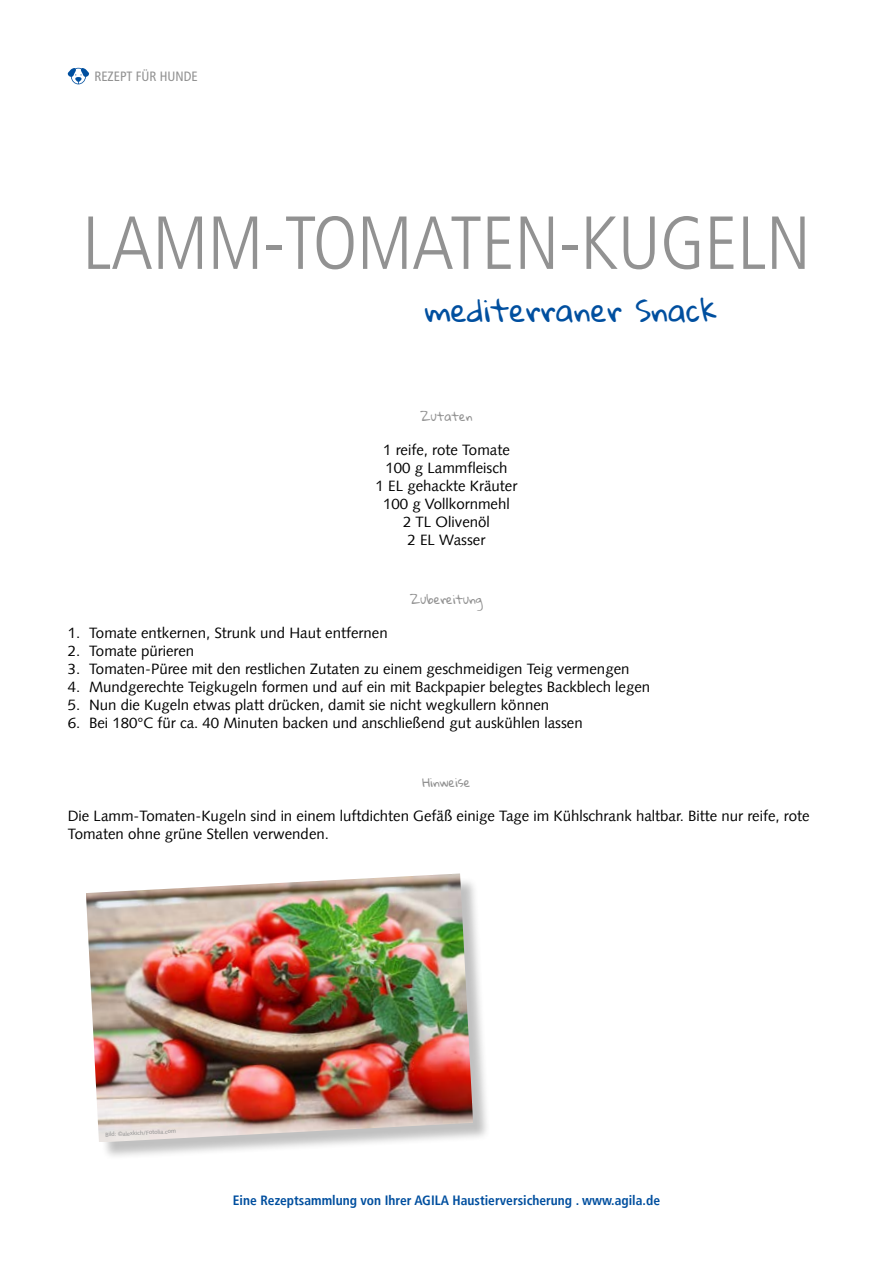
<style>
.page{position:relative;width:893px;height:1263px;background:#fff}
.page>*{position:absolute;margin:0;border:0;box-sizing:border-box;transform-origin:0 0}
.t1{font:300 condensed 75px "Frutiger LT";letter-spacing:-.005em;color:#929292}
.t2{font:30px "Gloria Hallelujah";color:#004f9f}
.t3{font:15px/18px "Syntax LT";color:#000;text-align:center}
.t4{font:700 condensed 13.5px "Frutiger LT";color:#004f9f}
.t5{font:condensed 13.5px "Frutiger LT";color:#929292}
.t6{font:12px "Gloria Hallelujah";color:#929292}
.t7{font:6px "Syntax LT";color:#929292}
</style>
<div class="page">
<svg style="left:68px;top:68px;width:21px;height:16px"></svg>
<div style="left:89px;top:876px;width:403px;height:285px;background:#000;opacity:.25"></div>
<img style="left:86px;top:873px;width:387px;height:269px">
<p class="t5" style="left:94px;top:69px;width:105px">REZEPT FÜR HUNDE</p>
<h1 class="t1" style="left:82px;top:200px;width:730px">LAMM-TOMATEN-KUGELN</h1>
<h2 class="t2" style="left:425px;top:294px;width:293px">mediterraner Snack</h2>
<p class="t6" style="left:420px;top:410px;width:53px">Zutaten</p>
<p class="t3" style="left:376px;top:440px;width:143px">1 reife, rote Tomate<br>100 g Lammfleisch<br>1 EL gehackte Kräuter<br>100 g Vollkornmehl<br>2 TL Olivenöl<br>2 EL Wasser</p>
<p class="t6" style="left:410px;top:593px;width:74px">Zubereitung</p>
<p class="t3" style="left:68px;top:623px;width:321px">1. Tomate entkernen, Strunk und Haut entfernen</p>
<p class="t3" style="left:68px;top:641px;width:128px">2. Tomate pürieren</p>
<p class="t3" style="left:68px;top:659px;width:563px">3. Tomaten-Püree mit den restlichen Zutaten zu einem geschmeidigen Teig vermengen</p>
<p class="t3" style="left:68px;top:677px;width:584px">4. Mundgerechte Teigkugeln formen und auf ein mit Backpapier belegtes Backblech legen</p>
<p class="t3" style="left:68px;top:695px;width:483px">5. Nun die Kugeln etwas platt drücken, damit sie nicht wegkullern können</p>
<p class="t3" style="left:68px;top:713px;width:516px">6. Bei 180°C für ca. 40 Minuten backen und anschließend gut auskühlen lassen</p>
<p class="t6" style="left:422px;top:776px;width:49px">Hinweise</p>
<p class="t3" style="left:68px;top:806px;width:743px;text-align:left">Die Lamm-Tomaten-Kugeln sind in einem luftdichten Gefäß einige Tage im Kühlschrank haltbar. Bitte nur reife, rote<br>Tomaten ohne grüne Stellen verwenden.</p>
<p class="t7" style="left:105px;top:1131px;width:72px;rotate:-3deg">Bild: ©alexkich/Fotolia.com</p>
<p class="t4" style="left:233px;top:1192px;width:429px">Eine Rezeptsammlung von Ihrer AGILA Haustierversicherung . www.agila.de</p>
</div>
